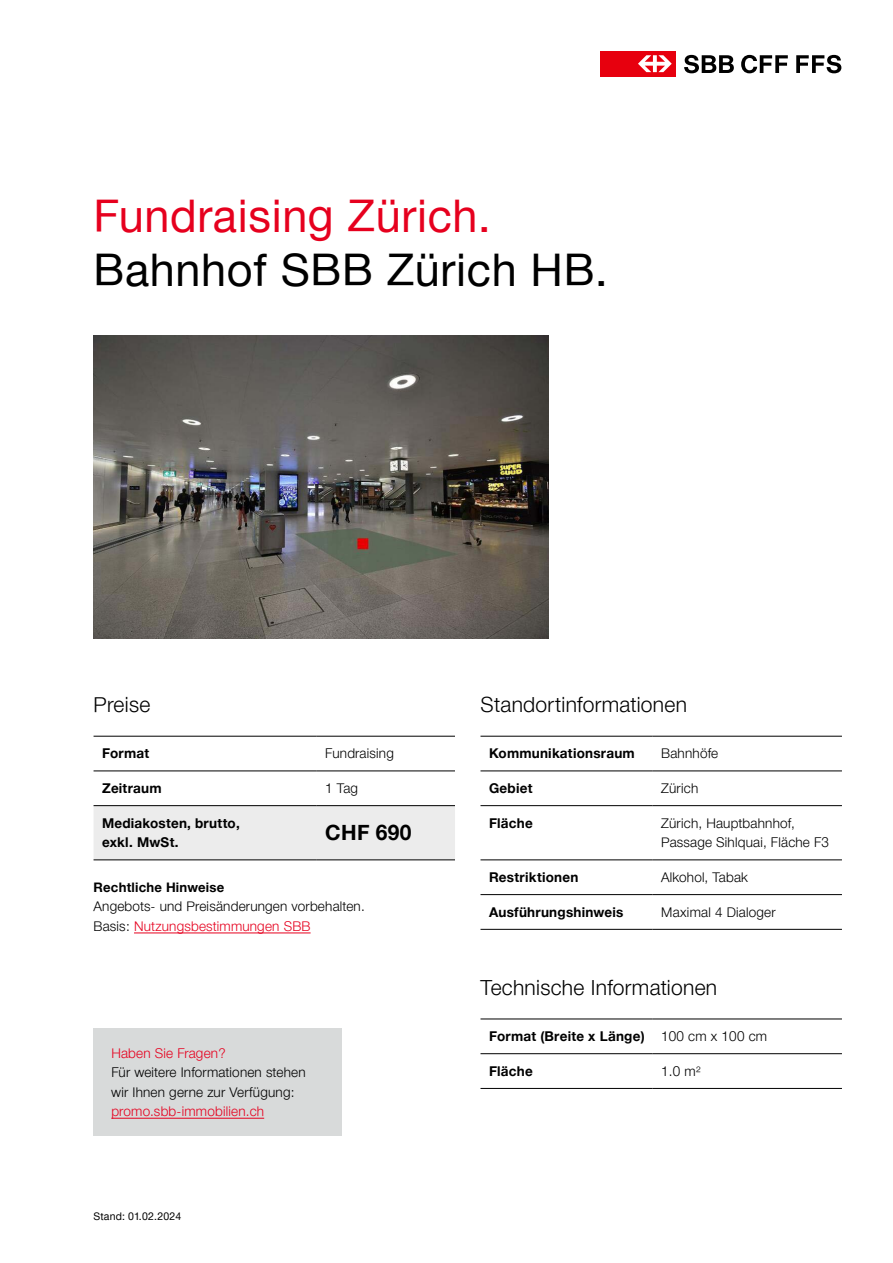
<style>
.page{position:relative;width:893px;height:1263px;background:#fff}
.page>*{position:absolute;margin:0;border:0;box-sizing:border-box;transform-origin:0 0}
.t1{font:45px "SBB";letter-spacing:.015em;color:#000}
.t2{font:45px "SBB";letter-spacing:.015em;color:#e6001e}
.t3{font:300 21px "SBB";letter-spacing:.015em;color:#000}
.t4{font:700 21px "SBB";letter-spacing:.015em;color:#000}
.t5{font:300 13.5px/19.5px "SBB";letter-spacing:.015em;color:#000}
.t6{font:700 13.5px/19.5px "SBB";letter-spacing:.015em;color:#000}
.t7{font:300 13.5px "SBB";letter-spacing:.015em;color:#e6001e}
.t8{font:700 13.2px "SBB";letter-spacing:.015em;color:#000}
.t9{font:10.5px "SBB";letter-spacing:.015em;color:#000}
.s1{color:#e6001e}
.s2{font-weight:300}
</style>
<div class="page">
<svg style="left:684px;top:55px;width:50px;height:18px"></svg>
<svg style="left:741px;top:55px;width:47px;height:18px"></svg>
<svg style="left:796px;top:55px;width:45px;height:18px"></svg>
<div style="left:600px;top:51px;width:76px;height:25px;background:#e7000e"></div>
<svg style="left:638px;top:55px;width:34px;height:17px"></svg>
<div style="left:94px;top:1028px;width:248px;height:108px;background:#d8dada"></div>
<hr style="left:111px;top:1118px;width:153px;height:1px;background:#e6001e">
<hr style="left:480px;top:1019px;width:173px;height:1px;background:#000">
<hr style="left:653px;top:1019px;width:189px;height:1px;background:#000">
<hr style="left:480px;top:1053px;width:173px;height:1px;background:#000">
<hr style="left:653px;top:1053px;width:189px;height:1px;background:#000">
<hr style="left:480px;top:1088px;width:173px;height:1px;background:#000">
<hr style="left:653px;top:1088px;width:189px;height:1px;background:#000">
<hr style="left:480px;top:736px;width:173px;height:1px;background:#000">
<hr style="left:653px;top:736px;width:189px;height:1px;background:#000">
<hr style="left:480px;top:771px;width:173px;height:1px;background:#000">
<hr style="left:653px;top:771px;width:189px;height:1px;background:#000">
<hr style="left:480px;top:805px;width:173px;height:1px;background:#000">
<hr style="left:653px;top:805px;width:189px;height:1px;background:#000">
<hr style="left:480px;top:860px;width:173px;height:1px;background:#000">
<hr style="left:653px;top:860px;width:189px;height:1px;background:#000">
<hr style="left:480px;top:894px;width:173px;height:1px;background:#000">
<hr style="left:653px;top:894px;width:189px;height:1px;background:#000">
<hr style="left:480px;top:929px;width:173px;height:1px;background:#000">
<hr style="left:653px;top:929px;width:189px;height:1px;background:#000">
<div style="left:94px;top:806px;width:361px;height:54px;background:#ececec"></div>
<hr style="left:94px;top:736px;width:223px;height:1px;background:#000">
<hr style="left:317px;top:736px;width:138px;height:1px;background:#000">
<hr style="left:94px;top:771px;width:223px;height:1px;background:#000">
<hr style="left:317px;top:771px;width:138px;height:1px;background:#000">
<hr style="left:94px;top:805px;width:223px;height:1px;background:#000">
<hr style="left:317px;top:805px;width:138px;height:1px;background:#000">
<hr style="left:94px;top:860px;width:223px;height:1px;background:#000">
<hr style="left:317px;top:860px;width:138px;height:1px;background:#000">
<hr style="left:134px;top:933px;width:177px;height:1px;background:#e6001e">
<img style="left:94px;top:336px;width:455px;height:302px">
<h1 class="t2" style="left:94px;top:183px;width:399px">Fundraising Zürich.</h1>
<h1 class="t1" style="left:94px;top:237px;width:516px">Bahnhof SBB Zürich HB.</h1>
<h2 class="t3" style="left:94px;top:689px;width:58px">Preise</h2>
<h2 class="t3" style="left:480px;top:689px;width:208px">Standortinformationen</h2>
<p class="t6" style="left:102px;top:743px;width:49px">Format</p>
<p class="t5" style="left:325px;top:743px;width:70px">Fundraising</p>
<p class="t6" style="left:102px;top:778px;width:61px">Zeitraum</p>
<p class="t5" style="left:325px;top:778px;width:34px">1 Tag</p>
<p class="t6" style="left:102px;top:812px;width:139px">Mediakosten, brutto, exkl. MwSt.</p>
<h2 class="t4" style="left:325px;top:817px;width:88px">CHF 690</h2>
<p class="t8" style="left:94px;top:878px;width:132px">Rechtliche Hinweise</p>
<p class="t5" style="left:94px;top:896px;width:273px">Angebots- und Preisänderungen vorbehalten.<br>Basis: <span class="s1">Nutzungsbestimmungen SBB</span></p>
<p class="t7" style="left:111px;top:1043px;width:116px">Haben Sie Fragen?</p>
<p class="t5" style="left:111px;top:1062px;width:196px">Für weitere Informationen stehen wir Ihnen gerne zur Verfügung:</p>
<p class="t7" style="left:111px;top:1101px;width:154px">promo.sbb-immobilien.ch</p>
<p class="t9" style="left:94px;top:1209px;width:89px">Stand: 01.02.2024</p>
<p class="t6" style="left:489px;top:743px;width:147px">Kommunikationsraum</p>
<p class="t5" style="left:661px;top:743px;width:58px">Bahnhöfe</p>
<p class="t6" style="left:489px;top:778px;width:45px">Gebiet</p>
<p class="t5" style="left:661px;top:778px;width:39px">Zürich</p>
<p class="t6" style="left:489px;top:812px;width:45px">Fläche</p>
<p class="t5" style="left:661px;top:812px;width:169px">Zürich, Hauptbahnhof,<br>Passage Sihlquai, Fläche F3</p>
<p class="t6" style="left:489px;top:867px;width:91px">Restriktionen</p>
<p class="t5" style="left:661px;top:866px;width:88px">Alkohol, Tabak</p>
<p class="t6" style="left:489px;top:901px;width:136px">Ausführungshinweis</p>
<p class="t5" style="left:661px;top:901px;width:116px">Maximal 4 Dialoger</p>
<h2 class="t3" style="left:480px;top:972px;width:238px">Technische Informationen</h2>
<p class="t6" style="left:489px;top:1026px;width:280px">Format (Breite x Länge) <span class="s2">100 cm x 100 cm</span></p>
<p class="t6" style="left:489px;top:1060px;width:45px">Fläche</p>
<p class="t5" style="left:661px;top:1060px;width:41px">1.0 m²</p>
</div>
